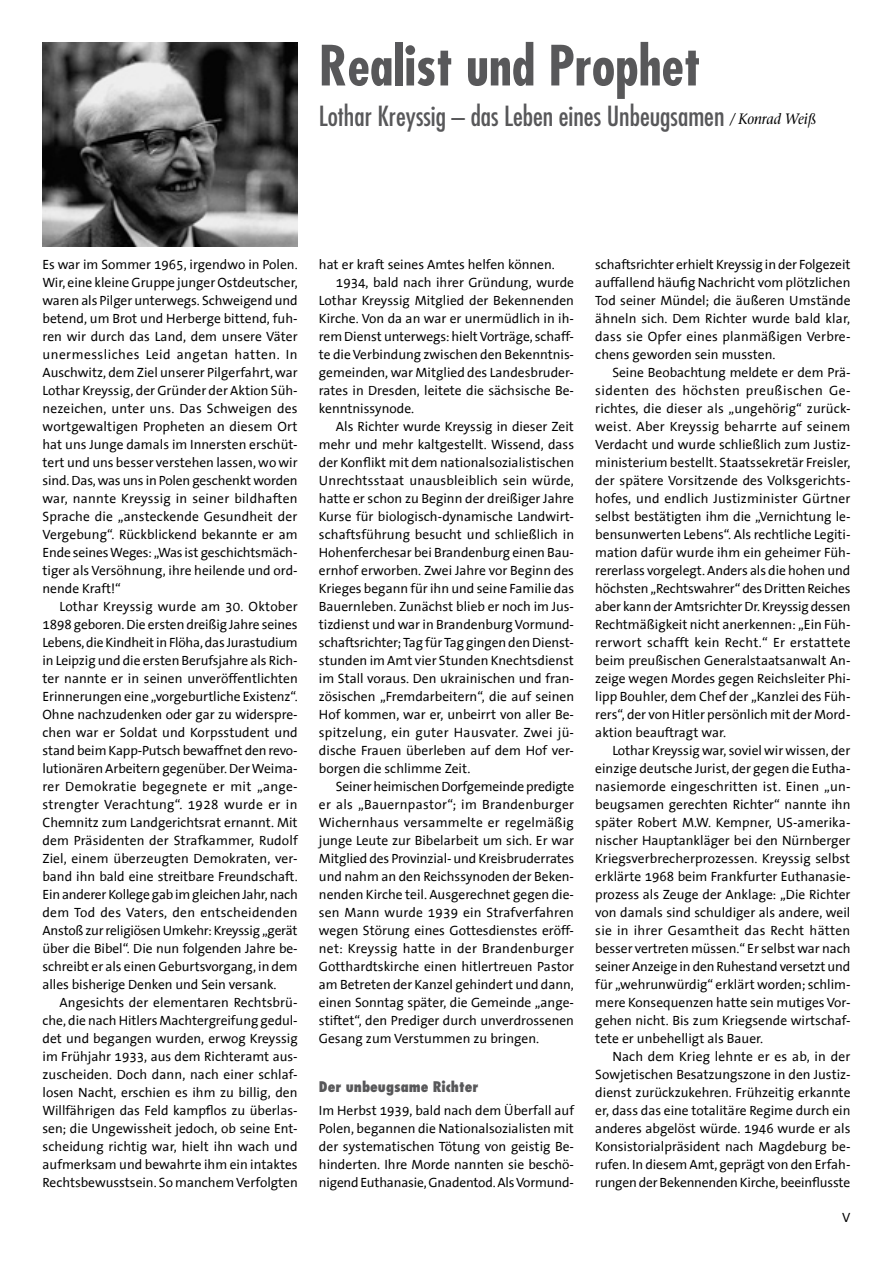
<style>
.page{position:relative;width:893px;height:1263px;background:#fff}
.page>*{position:absolute;margin:0;border:0;box-sizing:border-box;transform-origin:0 0}
.t1{font:700 condensed 54px "Futura";color:#58585a}
.t2{font:condensed 27px "Futura";color:#58585a}
.t3{font:800 condensed 14.25px "Futura";color:#58585a}
.t4{font:13.5px/18px "The Sans Office";color:#000;text-align:justify}
.t5{font:13.5px "The Sans Office";letter-spacing:.02em;color:#000}
.t6{font:13.5px "The Sans Office";letter-spacing:.025em;color:#000}
.s1{font-family:"Stone Serif";font-style:italic;font-stretch:normal;font-size:15px;color:#000}
</style>
<div class="page">
<img style="left:43px;top:43px;width:255px;height:204px">
<h1 class="t1" style="left:319px;top:31px;width:383px">Realist und Prophet</h1>
<h2 class="t2" style="left:319px;top:99px;width:499px">Lothar Kreyssig – das Leben eines Unbeugsamen <span class="s1">/ Konrad Weiß</span></h2>
<p class="t4" style="left:43px;top:256px;width:257px">Es war im Sommer 1965, irgendwo in Polen.<br>Wir, eine kleine Gruppe junger Ostdeutscher, waren als Pilger unterwegs. Schweigend und betend, um Brot und Herberge bittend, fuh&shy;ren wir durch das Land, dem unsere Väter unermessliches Leid angetan hatten. I n Ausch-witz, dem Ziel unserer Pilgerfahrt, war Lothar Kreyssig, der Gründer der Aktion Süh&shy;nezeichen, unter uns. Das Schweigen des wortgewaltigen Propheten an diesem Ort hat uns Junge damals im I nnersten erschüt&shy;tert und uns besser verstehen lassen, wo wir sind. Das, was uns in Polen geschenkt worden war, nannte Kreyssig in seiner bildhaften Sprache die „ansteckende Gesundheit der Vergebung“. Rückblickend bekannte er am Ende seines Weges: „Was ist geschichtsmäch&shy;tiger als Versöhnung, ihre heilende und ord&shy;nende Kraft!“</p>
<p class="t4" style="left:43px;top:598px;width:257px;text-indent:17px">Lothar Kreyssig wurde am 30. Oktober 1898 geboren. Die ersten dreißig Jahre seines Lebens, die Kindheit in Flöha, das Jurastudium in Leipzig und die ersten Berufsjahre als Rich&shy;ter nannte er in seinen unveröffentlichten Erinnerungen eine „vorgeburtliche Existenz“.<br>Ohne nachzudenken oder gar zu widerspre&shy;chen war er Soldat und Korpsstudent und stand beim Kapp-Putsch bewaffnet den revo&shy;lutionären Arbeitern gegenüber. Der Weima&shy;rer Demokratie begegnete er mit „ange&shy;strengter Verachtung“. 1928 wurde er in Chemnitz zum Landgerichtsrat ernannt. Mit dem Präsidenten der Strafkammer, Rudolf Ziel, einem überzeugten Demokraten, ver&shy;band ihn bald eine streitbare Freundschaft.<br>Ein anderer Kollege gab im gleichen Jahr, nach dem Tod des Vaters, den entscheidenden Anstoß zur religiösen Umkehr: Kreyssig „gerät über die Bibel“. Die nun folgenden Jahre be&shy;schreibt er als einen Geburtsvorgang, in dem alles bisherige Denken und Sein versank.</p>
<p class="t4" style="left:43px;top:994px;width:257px;text-indent:17px">Angesichts der elementaren Rechtsbrü&shy;che, die nach Hitlers Machtergreifung gedul&shy;det und begangen wurden, erwog Kreyssig im Frühjahr 1933, aus dem Richteramt aus&shy;zuscheiden. Doch dann, nach einer schlaf&shy;losen Nacht, erschien es ihm zu billig, den Willfährigen das Feld kampflos zu überlas&shy;sen; die Ungewissheit jedoch, ob seine Ent&shy;scheidung richtig war, hielt ihn wach und aufmerksam und bewahrte ihm ein intaktes Rechtsbewusstsein. So manchem Verfolgten</p>
<p class="t4" style="left:319px;top:256px;width:238px">hat er kraft seines Amtes helfen können.</p>
<p class="t4" style="left:336px;top:274px;width:240px">1934, bald nach ihrer Gründung, wurde</p>
<p class="t4" style="left:319px;top:292px;width:257px">Lothar Kreyssig Mitglied der Bekennenden</p>
<p class="t4" style="left:319px;top:310px;width:257px">Kirche. Von da an war er unermüdlich in ih-</p>
<p class="t4" style="left:319px;top:328px;width:257px">rem Dienst unterwegs: hielt Vorträge, schaff-</p>
<p class="t4" style="left:319px;top:346px;width:257px">te die Verbindung zwischen den Bekenntnis-</p>
<p class="t4" style="left:319px;top:364px;width:257px">gemeinden, war Mitglied des Landesbruder-</p>
<p class="t4" style="left:319px;top:382px;width:257px">rates in Dresden, leitete die sächsische Be-</p>
<p class="t4" style="left:319px;top:400px;width:97px">kenntnissynode.</p>
<p class="t4" style="left:336px;top:418px;width:239px">Als Richter wurde Kreyssig in dieser Zeit</p>
<p class="t4" style="left:319px;top:436px;width:257px">mehr und mehr kaltgestellt. Wissend, dass</p>
<p class="t4" style="left:319px;top:454px;width:257px">der Konflikt mit dem nationalsozialistischen</p>
<p class="t4" style="left:319px;top:472px;width:257px">Unrechtsstaat unausbleiblich sein würde,</p>
<p class="t4" style="left:319px;top:490px;width:257px">hatte er schon zu Beginn der dreißiger Jahre</p>
<p class="t4" style="left:319px;top:508px;width:257px">Kurse für biologisch-dynamische Landwirt-</p>
<p class="t4" style="left:319px;top:526px;width:257px">schaftsführung besucht und schließlich in</p>
<p class="t4" style="left:319px;top:544px;width:257px">Hohenferchesar bei Brandenburg einen Bau-</p>
<p class="t4" style="left:319px;top:562px;width:257px">ernhof erworben. Zwei Jahre vor Beginn des</p>
<p class="t4" style="left:319px;top:580px;width:257px">Krieges begann für ihn und seine Familie das</p>
<p class="t4" style="left:319px;top:598px;width:255px">Bauernleben. Zunächst blieb er noch im Jus-</p>
<p class="t4" style="left:319px;top:616px;width:257px">tizdienst und war in Brandenburg Vormund-</p>
<p class="t4" style="left:319px;top:634px;width:257px">schaftsrichter; Tag für Tag gingen den Dienst-</p>
<p class="t4" style="left:319px;top:652px;width:256px">stunden im Amt vier Stunden Knechtsdienst</p>
<p class="t4" style="left:319px;top:670px;width:257px">im Stall voraus. Den ukrainischen und fran-</p>
<p class="t4" style="left:319px;top:688px;width:257px">zösischen „Fremdarbeitern“, die auf seinen</p>
<p class="t4" style="left:319px;top:706px;width:257px">Hof kommen, war er, unbeirrt von aller Be-</p>
<p class="t6" style="left:319px;top:726px;width:257px">spitzelung, ein guter Hausvater. Zwei jü-</p>
<p class="t4" style="left:319px;top:742px;width:257px">dische Frauen überleben auf dem Hof ver-</p>
<p class="t4" style="left:319px;top:760px;width:153px">borgen die schlimme Zeit.</p>
<p class="t4" style="left:336px;top:778px;width:240px">Seiner heimischen Dorfgemeinde predigte</p>
<p class="t5" style="left:319px;top:798px;width:257px">er als „Bauernpastor“; im Brandenburger</p>
<p class="t4" style="left:319px;top:814px;width:256px">Wichernhaus versammelte er regelmäßig</p>
<p class="t4" style="left:319px;top:832px;width:257px">junge Leute zur Bibelarbeit um sich. Er war</p>
<p class="t4" style="left:319px;top:850px;width:257px">Mitglied des Provinzial- und Kreisbruderrates</p>
<p class="t4" style="left:319px;top:868px;width:257px">und nahm an den Reichssynoden der Beken-</p>
<p class="t4" style="left:319px;top:886px;width:257px">nenden Kirche teil. Ausgerechnet gegen die-</p>
<p class="t4" style="left:319px;top:904px;width:256px">sen Mann wurde 1939 ein Strafverfahren</p>
<p class="t4" style="left:319px;top:922px;width:257px">wegen Störung eines Gottesdienstes eröff-</p>
<p class="t5" style="left:319px;top:942px;width:257px">net: Kreyssig hatte in der Brandenburger</p>
<p class="t4" style="left:319px;top:958px;width:257px">Gotthardtskirche einen hitlertreuen Pastor</p>
<p class="t4" style="left:319px;top:976px;width:257px">am Betreten der Kanzel gehindert und dann,</p>
<p class="t4" style="left:319px;top:994px;width:257px">einen Sonntag später, die Gemeinde „ange-</p>
<p class="t4" style="left:319px;top:1012px;width:257px">stiftet“, den Prediger durch unverdrossenen</p>
<p class="t4" style="left:319px;top:1030px;width:222px">Gesang zum Verstummen zu bringen.</p>
<p class="t3" style="left:319px;top:1077px;width:161px">Der unbeugsame Richter</p>
<p class="t4" style="left:319px;top:1102px;width:257px">I m Herbst 1939, bald nach dem Überfall auf Polen, begannen die Nationalsozialisten mit der systematischen Tötung von geistig Be&shy;hinderten. Ihre Morde nannten sie beschö&shy;nigend Euthanasie, Gnadentod. Als Vormund-</p>
<p class="t4" style="left:595px;top:256px;width:257px">schaftsrichter erhielt Kreyssig in der Folgezeit auffallend häufig Nachricht vom plötzlichen Tod seiner Mündel; die äußeren Umstände ähneln sich. Dem Richter wurde bald klar, dass sie Opfer eines planmäßigen Verbre&shy;chens geworden sein mussten.</p>
<p class="t4" style="left:595px;top:364px;width:257px;text-indent:17px">Seine Beobachtung meldete er dem Prä&shy;sidenten des höchsten preußischen Ge&shy;richtes, die dieser als „ungehörig“ zurück&shy;weist. Aber Kreyssig beharrte auf seinem Verdacht und wurde schließlich zum Justiz&shy;ministerium bestellt. Staatssekretär Freisler, der spätere Vorsitzende des Volksgerichts&shy;hofes, und endlich Justizminister Gürtner selbst bestätigten ihm die „Vernichtung le&shy;bensunwerten Lebens“. Als rechtliche Legiti&shy;mation dafür wurde ihm ein geheimer Füh&shy;rererlass vorgelegt. Anders als die hohen und höchsten „Rechtswahrer“ des Dritten Reiches aber kann der Amtsrichter Dr. Kreyssig dessen Rechtmäßigkeit nicht anerkennen: „Ein Füh&shy;rerwort schafft kein Recht.“ Er erstattete beim preußischen Generalstaatsanwalt An&shy;zeige wegen Mordes gegen Reichsleiter Phi&shy;lipp Bouhler, dem Chef der „Kanzlei des Füh&shy;rers“, der von Hitler persönlich mit der Mord&shy;aktion beauftragt war.</p>
<p class="t4" style="left:595px;top:742px;width:257px;text-indent:17px">Lothar Kreyssig war, soviel wir wissen, der einzige deutsche Jurist, der gegen die Eutha&shy;nasiemorde eingeschritten ist. Einen „un&shy;beugsamen gerechten Richter“ nannte ihn später Robert M.W. Kempner, US-amerika&shy;nischer Hauptankläger bei den Nürnberger Kriegsverbrecherprozessen. Kreyssig selbst erklärte 1968 beim Frankfurter Euthanasie&shy;prozess als Zeuge der Anklage: „Die Richter von damals sind schuldiger als andere, weil sie in ihrer Gesamtheit das Recht hätten besser vertreten müssen.“ Er selbst war nach seiner Anzeige in den Ruhestand versetzt und für „wehrunwürdig“ erklärt worden; schlim&shy;mere Konsequenzen hatte sein mutiges Vor&shy;gehen nicht. Bis zum Kriegsende wirtschaf&shy;tete er unbehelligt als Bauer.</p>
<p class="t4" style="left:595px;top:1048px;width:257px;text-indent:17px">Nach dem Krieg lehnte er es ab, in der Sowjetischen Besatzungszone in den Justiz&shy;dienst zurückzukehren. Frühzeitig erkannte er, dass das eine totalitäre Regime durch ein anderes abgelöst würde. 1946 wurde er als Konsistorialpräsident nach Magdeburg be&shy;rufen. I n diesem Amt, geprägt von den Erfah&shy;rungen der Bekennenden Kirche, beeinflusste</p>
</div>
